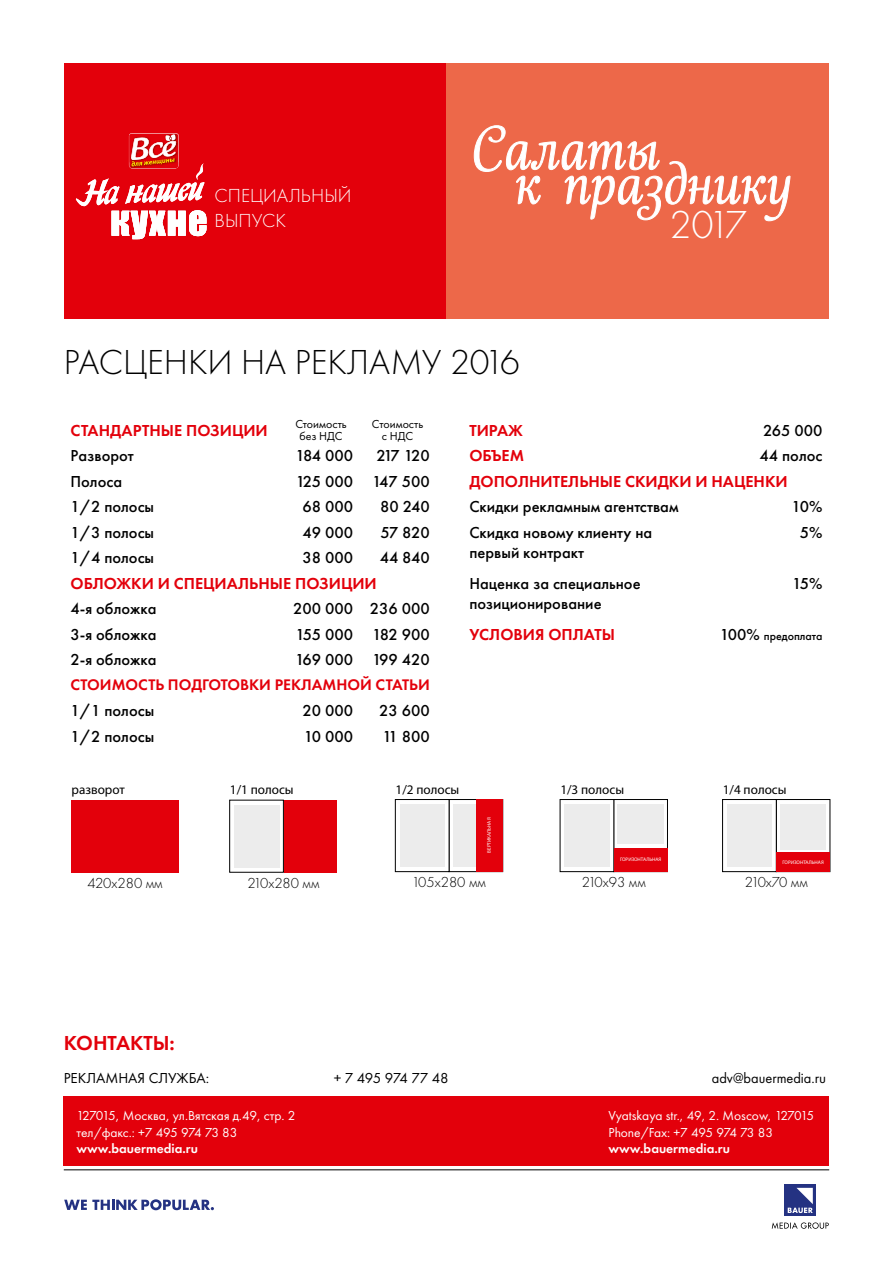
<style>
.page{position:relative;width:893px;height:1263px;background:#fff}
.page>*{position:absolute;margin:0;border:0;box-sizing:border-box;transform-origin:0 0}
.t1{font:54.6px "Emploi Travesti";color:#fff}
.t2{font:300 40.5px "Futura PT";color:#fff}
.t3{font:300 36px "Futura PT";color:#000}
.t4{font:600 21px "Futura PT";color:#e3000b}
.t5{font:300 19.65px/25.5px "Futura PT";color:#fff}
.t6{font:500 16.5px/19.8px "Futura PT";color:#000}
.t7{font:600 16.5px "Futura PT";color:#e3000b}
.t8{font:600 15.9px "Futura PT";color:#e3000b}
.t9{font:300 15px "Futura PT";color:#000}
.t10{font:15px "Futura PT";color:#000;scale:.96 1}
.t11{font:15px "Futura PT";color:#000}
.t12{font:15px "Futura PT";letter-spacing:-.03em;color:#000}
.t13{font:300 15px "Futura PT";letter-spacing:-.04em;color:#000}
.t14{font:13.5px/16.2px "Futura PT";color:#fff}
.t15{font:600 13.5px "Futura PT";color:#fff}
.t16{font:13.2px "Myriad Pro";color:#000}
.t17{font:12px/12px "Futura PT";color:#000;text-align:center}
.t18{font:500 12px "Futura PT";color:#000}
.t19{font:5.1px "Myriad Pro";color:#fff}
.s1{font-size:16.5px}
</style>
<div class="page">
<div style="left:64px;top:64px;width:382px;height:255px;background:#e3000b"></div>
<div style="left:446px;top:64px;width:383px;height:255px;background:#ed6849"></div>
<hr style="left:64px;top:1169px;width:765px;height:1px;background:#000">
<svg style="left:772px;top:1222px;width:57px;height:7px"></svg>
<div style="left:785px;top:1185px;width:31px;height:31px;background:#243282"></div>
<svg style="left:788px;top:1188px;width:25px;height:25px"></svg>
<svg style="left:64px;top:1199px;width:150px;height:11px"></svg>
<div style="left:64px;top:1096px;width:765px;height:70px;background:#e3000b"></div>
<div style="left:283px;top:800px;width:54px;height:72px;background:#e3000b"></div>
<div style="left:234px;top:805px;width:45px;height:63px;background:#ececec"></div>
<div style="left:449px;top:799px;width:54px;height:73px;border:1px solid #000"></div>
<div style="left:453px;top:804px;width:46px;height:63px;background:#ececec"></div>
<div style="left:395px;top:799px;width:54px;height:73px;border:1px solid #000"></div>
<div style="left:431px;top:804px;width:14px;height:63px;background:#ececec"></div>
<div style="left:413px;top:804px;width:18px;height:63px;background:#ececec"></div>
<div style="left:400px;top:804px;width:13px;height:63px;background:#ececec"></div>
<div style="left:476px;top:799px;width:27px;height:73px;background:#e3000b"></div>
<div style="left:125px;top:800px;width:54px;height:72px;background:#e3000b"></div>
<div style="left:71px;top:800px;width:54px;height:72px;background:#e3000b"></div>
<div style="left:614px;top:799px;width:53px;height:73px;border:1px solid #000"></div>
<div style="left:617px;top:804px;width:47px;height:40px;background:#ececec"></div>
<div style="left:560px;top:799px;width:54px;height:73px;border:1px solid #000"></div>
<div style="left:596px;top:804px;width:13px;height:63px;background:#ececec"></div>
<div style="left:578px;top:804px;width:18px;height:63px;background:#ececec"></div>
<div style="left:564px;top:804px;width:14px;height:63px;background:#ececec"></div>
<div style="left:614px;top:848px;width:53px;height:24px;background:#e3000b"></div>
<svg style="left:780px;top:804px;width:46px;height:46px"></svg>
<div style="left:776px;top:799px;width:54px;height:73px;border:1px solid #000"></div>
<div style="left:781px;top:804px;width:45px;height:45px;background:#ececec"></div>
<div style="left:722px;top:799px;width:54px;height:73px;border:1px solid #000"></div>
<div style="left:758px;top:804px;width:14px;height:63px;background:#ececec"></div>
<div style="left:740px;top:804px;width:18px;height:63px;background:#ececec"></div>
<div style="left:727px;top:804px;width:14px;height:63px;background:#ececec"></div>
<div style="left:776px;top:852px;width:54px;height:20px;background:#e3000b"></div>
<svg style="left:473px;top:125px;width:318px;height:97px"></svg>
<svg style="left:76px;top:133px;width:130px;height:106px"></svg>
<p class="t5" style="left:215px;top:182px;width:138px">СПЕЦИАЛЬНЫЙ<br>ВЫПУСК</p>
<h1 class="t1" style="left:471px;top:118px;width:190px">Салаты</h1>
<h1 class="t1" style="left:516px;top:153px;width:278px">к празднику</h1>
<h2 class="t2" style="left:669px;top:201px;width:80px">2017</h2>
<h3 class="t3" style="left:64px;top:342px;width:458px">РАСЦЕНКИ НА РЕКЛАМУ 2016</h3>
<p class="t7" style="left:71px;top:420px;width:199px">СТАНДАРТНЫЕ ПОЗИЦИИ</p>
<p class="t17" style="left:295px;top:418px;width:53px">Стоимость без НДС</p>
<p class="t17" style="left:372px;top:418px;width:53px">Стоимость с НДС</p>
<p class="t6" style="left:71px;top:446px;width:65px">Разворот</p>
<p class="t6" style="left:296px;top:446px;width:59px">184 000</p>
<p class="t6" style="left:376px;top:446px;width:55px">217 120</p>
<p class="t6" style="left:71px;top:471px;width:53px">Полоса</p>
<p class="t6" style="left:296px;top:471px;width:136px">125 000 147 500</p>
<p class="t6" style="left:71px;top:497px;width:85px">1/2 полосы</p>
<p class="t6" style="left:303px;top:497px;width:52px">68 000</p>
<p class="t6" style="left:380px;top:497px;width:51px">80 240</p>
<p class="t6" style="left:70px;top:522px;width:85px">1/3 полосы</p>
<p class="t6" style="left:303px;top:522px;width:52px">49 000</p>
<p class="t6" style="left:380px;top:522px;width:51px">57 820</p>
<p class="t6" style="left:70px;top:548px;width:85px">1/4 полосы</p>
<p class="t6" style="left:303px;top:548px;width:52px">38 000</p>
<p class="t6" style="left:380px;top:548px;width:52px">44 840</p>
<p class="t7" style="left:70px;top:573px;width:308px">ОБЛОЖКИ И СПЕЦИАЛЬНЫЕ ПОЗИЦИИ</p>
<p class="t6" style="left:70px;top:599px;width:88px">4-я обложка</p>
<p class="t6" style="left:293px;top:599px;width:138px">200 000 236 000</p>
<p class="t6" style="left:70px;top:624px;width:88px">3-я обложка</p>
<p class="t6" style="left:295px;top:624px;width:136px">155 000 182 900</p>
<p class="t6" style="left:70px;top:650px;width:88px">2-я обложка</p>
<p class="t6" style="left:295px;top:650px;width:136px">169 000 199 420</p>
<p class="t8" style="left:71px;top:675px;width:361px">СТОИМОСТЬ ПОДГОТОВКИ РЕКЛАМНОЙ СТАТЬИ</p>
<p class="t6" style="left:71px;top:701px;width:85px">1/1 полосы</p>
<p class="t6" style="left:303px;top:701px;width:52px">20 000</p>
<p class="t6" style="left:379px;top:701px;width:52px">23 600</p>
<p class="t6" style="left:71px;top:726px;width:85px">1/2 полосы</p>
<p class="t6" style="left:304px;top:726px;width:51px">10 000</p>
<p class="t6" style="left:383px;top:726px;width:49px">11 800</p>
<p class="t7" style="left:469px;top:420px;width:55px">ТИРАЖ</p>
<p class="t6" style="left:763px;top:420px;width:61px">265 000</p>
<p class="t7" style="left:469px;top:445px;width:56px">ОБЪЕМ</p>
<p class="t6" style="left:760px;top:446px;width:64px">44 полос</p>
<p class="t7" style="left:469px;top:471px;width:320px">ДОПОЛНИТЕЛЬНЫЕ СКИДКИ И НАЦЕНКИ</p>
<p class="t6" style="left:469px;top:497px;width:211px">Скидки рекламным агентствам</p>
<p class="t6" style="left:792px;top:497px;width:32px">10%</p>
<p class="t6" style="left:469px;top:522px;width:184px">Cкидка новому клиенту на первый контракт</p>
<p class="t6" style="left:800px;top:522px;width:24px">5%</p>
<p class="t6" style="left:469px;top:573px;width:173px">Наценка за специальное позиционирование</p>
<p class="t6" style="left:792px;top:573px;width:32px">15%</p>
<p class="t7" style="left:469px;top:624px;width:147px">УСЛОВИЯ ОПЛАТЫ</p>
<p class="t18" style="left:720px;top:628px;width:104px"><span class="s1">100%</span> предоплата</p>
<p class="t16" style="left:72px;top:782px;width:55px">разворот</p>
<p class="t16" style="left:230px;top:782px;width:65px">1/1 полосы</p>
<p class="t16" style="left:396px;top:782px;width:65px">1/2 полосы</p>
<p class="t19" style="left:486px;top:852px;width:36px;rotate:-90deg">ВЕРТИКАЛЬНАЯ</p>
<p class="t16" style="left:560px;top:782px;width:65px">1/3 полосы</p>
<p class="t16" style="left:723px;top:782px;width:65px">1/4 полосы</p>
<p class="t9" style="left:88px;top:875px;width:77px">420x280 мм</p>
<p class="t9" style="left:247px;top:875px;width:74px">210x280 мм</p>
<p class="t9" style="left:412px;top:874px;width:76px">105x280 мм</p>
<p class="t19" style="left:620px;top:856px;width:43px">ГОРИЗОНТАЛЬНАЯ</p>
<p class="t9" style="left:582px;top:874px;width:66px">210x93 мм</p>
<p class="t19" style="left:783px;top:859px;width:43px">ГОРИЗОНТАЛЬНАЯ</p>
<p class="t13" style="left:745px;top:874px;width:64px">210x70 мм</p>
<p class="t4" style="left:64px;top:1030px;width:113px">КОНТАКТЫ:</p>
<p class="t11" style="left:64px;top:1069px;width:147px">РЕКЛАМНАЯ СЛУЖБА:</p>
<p class="t12" style="left:334px;top:1069px;width:116px">+ 7 495 974 77 48</p>
<p class="t10" style="left:712px;top:1069px;width:121px">adv@bauermedia.ru</p>
<p class="t14" style="left:77px;top:1108px;width:220px">127015, Москва, ул.Вятская д.49, стр. 2 тел/факс.: +7 495 974 73 83</p>
<p class="t15" style="left:77px;top:1140px;width:123px">www.bauermedia.ru</p>
<p class="t14" style="left:609px;top:1108px;width:207px">Vyatskaya str., 49, 2. Moscow, 127015<br>Phone/Fax: +7 495 974 73 83</p>
<p class="t15" style="left:609px;top:1140px;width:123px">www.bauermedia.ru</p>
</div>
